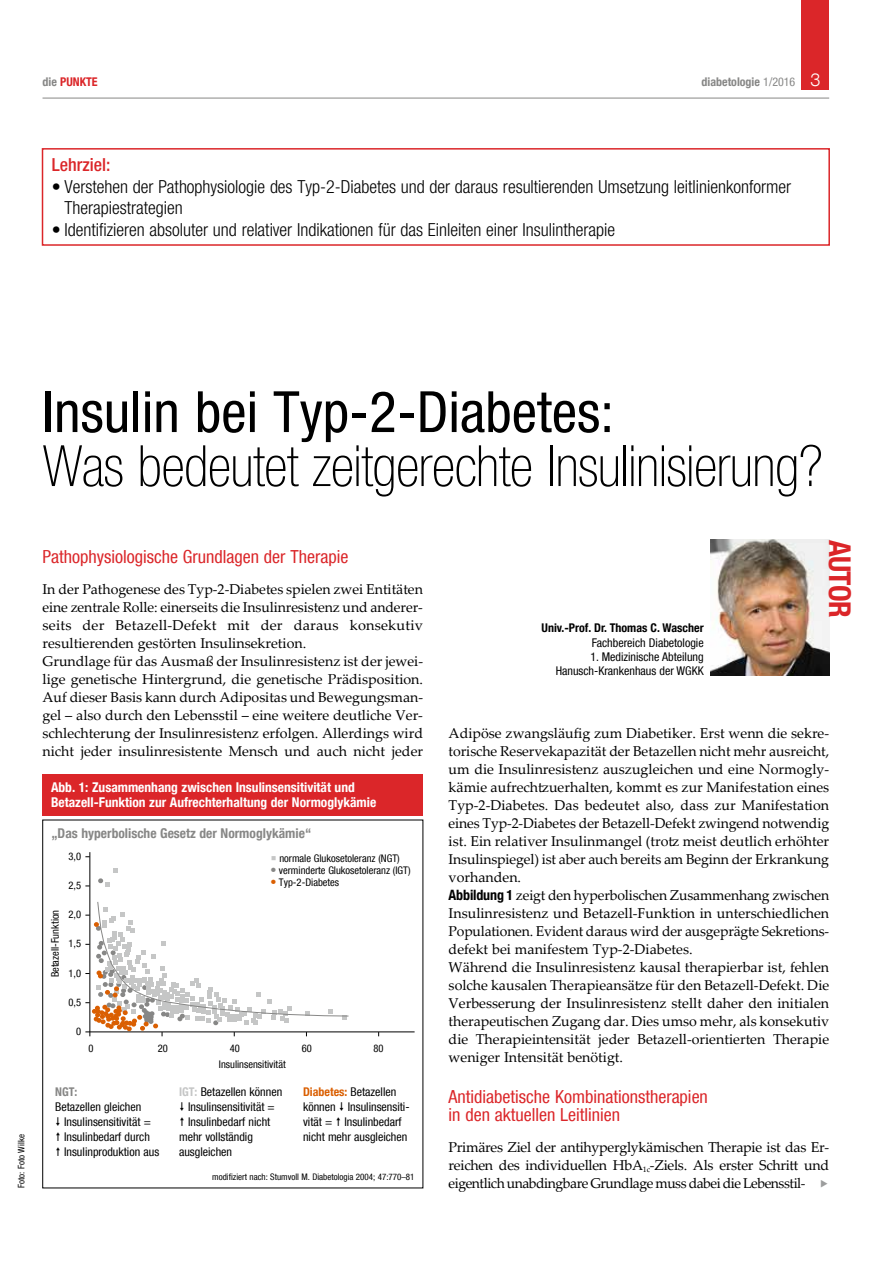
<style>
.page{position:relative;width:893px;height:1263px;background:#fff}
.page>*{position:absolute;margin:0;border:0;box-sizing:border-box;transform-origin:0 0}
.t1{font:100 condensed 57px "Helvetica Neue LT Com";letter-spacing:-.01em;color:#000}
.t2{font:condensed 57px "Helvetica Neue LT Com";color:#000}
.t3{font:700 condensed 30px "Helvetica Neue LT Com";letter-spacing:-.025em;color:#db2629}
.t4{font:300 condensed 18px/21.6px "Helvetica Neue LT Com";color:#000}
.t5{font:condensed 18px/18px "Helvetica Neue LT Com";color:#db2629}
.t6{font:500 condensed 18px "Helvetica Neue LT Com";color:#db2629}
.t7{font:14.25px/18px "Palatino Linotype";color:#000}
.t8{font:700 condensed 13.5px/15px "Helvetica Neue LT Com";color:#fff}
.t9{font:700 condensed 13.5px "Helvetica Neue LT Com";color:#878786}
.t10{font:condensed 12px/15px "Helvetica Neue LT Com";color:#000}
.t11{font:700 condensed 12px "Helvetica Neue LT Com";color:#000}
.t12{font:700 condensed 12px "Helvetica Neue LT Com";color:#878786}
.t13{font:700 condensed 12px "Helvetica Neue LT Com";color:#db2629}
.t14{font:condensed 10.5px/12px "Helvetica Neue LT Com";color:#000}
.t15{font:condensed 9px "Helvetica Neue LT Com";color:#000}
.s1{color:#878786}
.s2{font-weight:400}
.s3{font-weight:300;font-stretch:normal;font-size:18px;color:#fff}
.s4{color:#c5c6c6}
.s5{font-weight:700;color:#c5c6c6}
.s6{font-weight:700;color:#da5f02}
.s7{font-family:"Helvetica Neue LT Com";font-weight:700;font-stretch:condensed}
</style>
<div class="page">
<hr style="left:43px;top:98px;width:786px;height:1px;background:#878786">
<div style="left:801px;top:0;width:28px;height:90px;background:#db2629"></div>
<hr style="left:0;top:432px;width:1px;height:831px;background:#fae4db">
<div style="left:42px;top:148px;width:788px;height:98px;border:2px solid #db2629"></div>
<img style="left:710px;top:540px;width:119px;height:135px">
<div style="left:43px;top:774px;width:380px;height:41px;background:#db2629"></div>
<hr style="left:85px;top:1032px;width:330px;height:1px;background:#000">
<hr style="left:90px;top:852px;width:1px;height:184px;background:#000">
<svg style="left:98px;top:868px;width:20px;height:19px"></svg>
<svg style="left:85px;top:901px;width:264px;height:135px"></svg>
<p class="t13" style="left:43px;top:75px;width:57px"><span class="s1">die</span> PUNKTE</p>
<p class="t12" style="left:701px;top:75px;width:120px">diabetologie <span class="s2">1/2016</span> <span class="s3">3</span></p>
<p class="t6" style="left:52px;top:154px;width:60px">Lehrziel:</p>
<p class="t4" style="left:65px;top:175px;width:728px;text-indent:-13px">• Verstehen der Pathophysiologie des Typ-2-Diabetes und der daraus resultierenden Umsetzung leitlinienkonformer<br>Therapiestrategien</p>
<p class="t4" style="left:52px;top:218px;width:565px">• Identifizieren absoluter und relativer Indikationen für das Einleiten einer Insulintherapie</p>
<p class="t15" style="left:16px;top:1188px;width:55px;rotate:-90deg">Foto: Foto Wilke</p>
<h1 class="t2" style="left:43px;top:378px;width:573px">Insulin bei Typ-2-Diabetes:</h1>
<h1 class="t1" style="left:43px;top:434px;width:782px">Was bedeutet zeitgerechte Insulinisierung?</h1>
<p class="t5" style="left:43px;top:547px;width:307px">Pathophysiologische Grundlagen der Therapie</p>
<p class="t7" style="left:43px;top:580px;width:382px">In der Pathogenese des Typ-2-Diabetes spielen zwei Entitäten eine zentrale Rolle: einerseits die Insulinresistenz und anderer&shy;seits der Betazell-Defekt mit der daraus konsekutiv resultierenden gestörten Insulinsekretion.<br>Grundlage für das Ausmaß der Insulinresistenz ist der jewei&shy;lige genetische Hintergrund, die genetische Prädisposition.<br>Auf dieser Basis kann durch Adipositas und Bewegungsman&shy;gel – also durch den Lebensstil – eine weitere deutliche Ver&shy;schlechterung der Insulinresistenz erfolgen. Allerdings wird nicht jeder insulinresistente Mensch und auch nicht jeder</p>
<p class="t8" style="left:51px;top:780px;width:327px">Abb. 1: Zusammenhang zwischen Insulinsensitivität und<br>Betazell-Funktion zur Aufrechterhaltung der Normoglykämie</p>
<p class="t9" style="left:51px;top:825px;width:261px">„Das hyperbolische Gesetz der Normoglykämie“</p>
<p class="t14" style="left:279px;top:852px;width:133px;text-indent:-8px"><span class="s4">○</span> normale Glukosetoleranz (NGT) verminderte Glukosetoleranz (IGT)<br>Typ-2-Diabetes</p>
<p class="t14" style="left:69px;top:850px;width:14px">3,0</p>
<p class="t14" style="left:69px;top:879px;width:14px">2,5</p>
<p class="t14" style="left:69px;top:908px;width:14px">2,0</p>
<p class="t14" style="left:69px;top:937px;width:14px">1,5</p>
<p class="t14" style="left:69px;top:967px;width:14px">1,0</p>
<p class="t14" style="left:69px;top:996px;width:14px">0,5</p>
<p class="t14" style="left:76px;top:1025px;width:7px">0</p>
<p class="t14" style="left:49px;top:977px;width:69px;rotate:-90deg">Betazell-Funktion</p>
<p class="t14" style="left:89px;top:1042px;width:7px">0</p>
<p class="t14" style="left:158px;top:1042px;width:12px">20</p>
<p class="t14" style="left:230px;top:1042px;width:12px">40</p>
<p class="t14" style="left:302px;top:1042px;width:12px">60</p>
<p class="t14" style="left:374px;top:1042px;width:12px">80</p>
<p class="t14" style="left:219px;top:1058px;width:68px">Insulinsensitivität</p>
<p class="t12" style="left:55px;top:1084px;width:24px">NGT:</p>
<p class="t10" style="left:64px;top:1099px;width:97px;text-indent:-9px">Betazellen gleichen<br>Insulinsensitivität =<br>Insulinbedarf durch<br>Insulinproduktion aus</p>
<p class="t10" style="left:179px;top:1084px;width:105px"><span class="s5">IGT:</span> Betazellen können</p>
<p class="t10" style="left:188px;top:1099px;width:88px">Insulinsensitivität =</p>
<p class="t10" style="left:188px;top:1114px;width:84px">Insulinbedarf nicht</p>
<p class="t10" style="left:179px;top:1129px;width:75px">mehr vollständig</p>
<p class="t10" style="left:179px;top:1144px;width:55px">ausgleichen</p>
<p class="t10" style="left:303px;top:1084px;width:108px"><span class="s6">Diabetes:</span> Betazellen können Insulinsensiti&shy;vität = Insulinbedarf nicht mehr ausgleichen</p>
<p class="t15" style="left:212px;top:1171px;width:204px">modifiziert nach: Stumvoll M. Diabetologia 2004; 47:770–81</p>
<p class="t11" style="left:542px;top:621px;width:164px">Univ.-Prof. Dr. Thomas C. Wascher</p>
<p class="t10" style="left:592px;top:635px;width:114px">Fachbereich Diabetologie</p>
<p class="t10" style="left:556px;top:649px;width:150px;line-height:14.4px;text-align:right">1. Medizinische Abteilung<br>Hanusch-Krankenhaus der WGKK</p>
<h2 class="t3" style="left:858px;top:540px;width:79px;rotate:90deg">AUTOR</h2>
<p class="t7" style="left:449px;top:724px;width:382px">Adipöse zwangsläufig zum Diabetiker. Erst wenn die sekre&shy;torische Reservekapazität der Betazellen nicht mehr ausreicht, um die Insulinresistenz auszugleichen und eine Normogly&shy;kämie aufrechtzuerhalten, kommt es zur Manifestation eines Typ-2-Diabetes. Das bedeutet also, dass zur Manifestation eines Typ-2-Diabetes der Betazell-Defekt zwingend notwendig ist. Ein relativer Insulinmangel (trotz meist deutlich erhöhter Insulinspiegel) ist aber auch bereits am Beginn der Erkrankung vorhanden.<br><span class="s7">Abbildung 1</span> zeigt den hyperbolischen Zusammenhang zwischen Insulinresistenz und Betazell-Funktion in unterschiedlichen Populationen. Evident daraus wird der ausgeprägte Sekretions&shy;defekt bei manifestem Typ-2-Diabetes.<br>Während die Insulinresistenz kausal therapierbar ist, fehlen solche kausalen Therapieansätze für den Betazell-Defekt. Die Verbesserung der Insulinresistenz stellt daher den initialen therapeutischen Zugang dar. Dies umso mehr, als konsekutiv die Therapieintensität jeder Betazell-orientierten Therapie weniger Intensität benötigt.</p>
<p class="t5" style="left:449px;top:1087px;width:261px">Antidiabetische Kombinationstherapien in den aktuellen Leitlinien</p>
<p class="t7" style="left:449px;top:1138px;width:382px;text-align:justify">Primäres Ziel der antihyperglykämischen Therapie ist das Er&shy;reichen des individuellen HbA<sub>1c</sub>-Ziels. Als erster Schritt und eigentlich unabdingbare Grundlage muss dabei die Lebensstil-</p>
</div>
